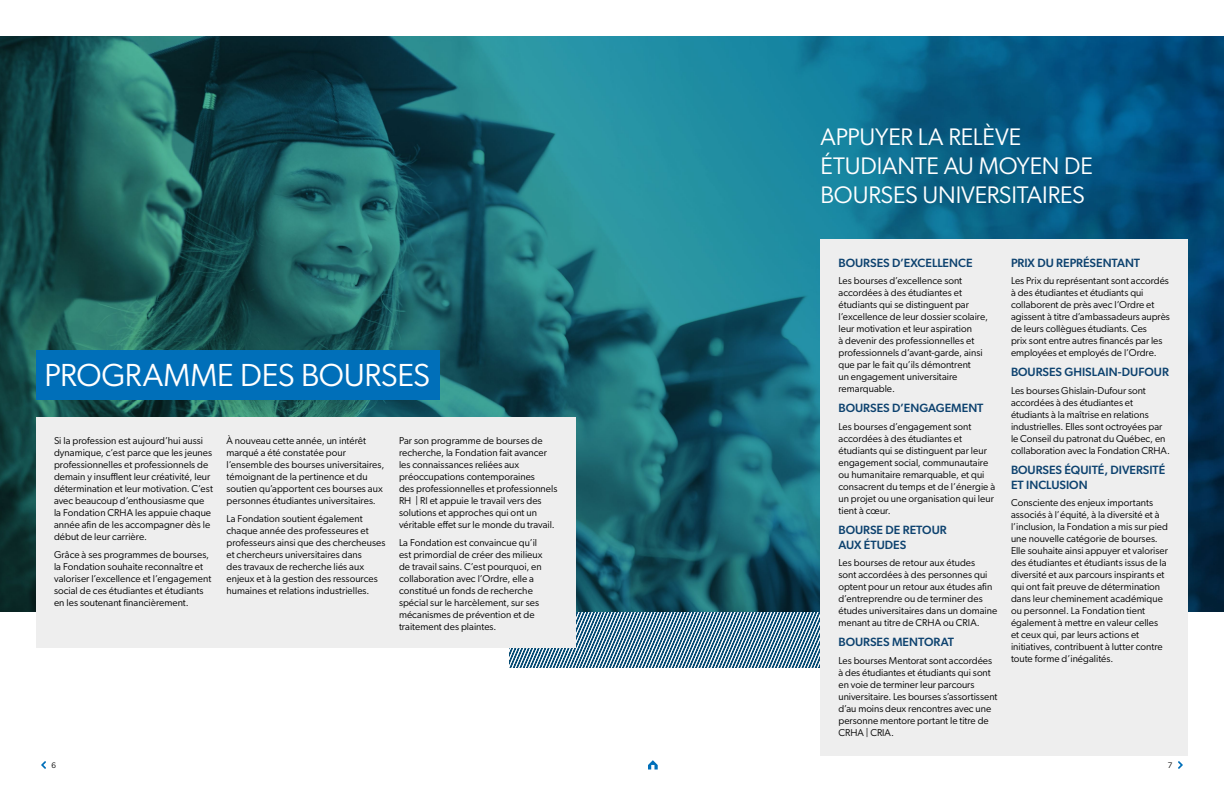
<style>
.page{position:relative;width:1224px;height:792px;background:#fff}
.page>*{position:absolute;margin:0;border:0;box-sizing:border-box;transform-origin:0 0}
.t1{font:32px "Gibson";letter-spacing:-.01em;color:#fff}
.t2{font:24px/28.8px "Gibson";letter-spacing:-.005em;color:#fff}
.t3{font:500 12px/14.4px "Gibson";color:#0d426f}
.t4{font:10px/12px "Gibson";letter-spacing:.005em;color:#000}
.t5{font:8px "Gibson";color:#000}
</style>
<div class="page">
<svg style="left:510px;top:612px;width:310px;height:55px"></svg>
<img style="left:0;top:36px;width:1224px;height:576px">
<div style="left:36px;top:418px;width:540px;height:230px;background:#eee"></div>
<div style="left:36px;top:350px;width:403px;height:50px;background:#006fb9"></div>
<div style="left:820px;top:239px;width:368px;height:517px;background:#eee"></div>
<svg style="left:1178px;top:761px;width:5px;height:8px"></svg>
<svg style="left:41px;top:761px;width:5px;height:8px"></svg>
<svg style="left:648px;top:760px;width:10px;height:10px"></svg>
<h1 class="t1" style="left:45px;top:356px;width:387px">PROGRAMME DES BOURSES</h1>
<p class="t4" style="left:54px;top:434px;width:160px">Si la profession est aujourd’hui aussi dynamique, c’est parce que les jeunes professionnelles et professionnels de demain y insufflent leur créativité, leur détermination et leur motivation. C’est avec beaucoup d’enthousiasme que la Fondation CRHA les appuie chaque année afin de les accompagner dès le début de leur carrière.</p>
<p class="t4" style="left:54px;top:548px;width:159px">Grâce à ses programmes de bourses, la Fondation souhaite reconnaître et valoriser l’excellence et l’engagement social de ces étudiantes et étudiants en les soutenant financièrement.</p>
<p class="t4" style="left:226px;top:434px;width:159px">À nouveau cette année, un intérêt marqué a été constatée pour l’ensemble des bourses universitaires, témoignant de la pertinence et du soutien qu’apportent ces bourses aux personnes étudiantes universitaires.</p>
<p class="t4" style="left:226px;top:512px;width:161px">La Fondation soutient également chaque année des professeures et professeurs ainsi que des chercheuses et chercheurs universitaires dans<br>des travaux de recherche liés aux enjeux et à la gestion des ressources humaines et relations industrielles.</p>
<p class="t4" style="left:399px;top:434px;width:160px">Par son programme de bourses de recherche, la Fondation fait avancer les connaissances reliées aux préoccupations contemporaines<br>des professionnelles et professionnels RH | RI et appuie le travail vers des solutions et approches qui ont un véritable effet sur le monde du travail.</p>
<p class="t4" style="left:399px;top:536px;width:145px">La Fondation est convaincue qu’il est primordial de créer des milieux de travail sains. C’est pourquoi, en collaboration avec l’Ordre, elle a constitué un fonds de recherche spécial sur le harcèlement, sur ses mécanismes de prévention et de traitement des plaintes.</p>
<h2 class="t2" style="left:821px;top:122px;width:274px">APPUYER LA RELÈVE<br>ÉTUDIANTE AU MOYEN DE<br>BOURSES UNIVERSITAIRES</h2>
<p class="t3" style="left:838px;top:255px;width:136px">BOURSES D’EXCELLENCE</p>
<p class="t4" style="left:838px;top:275px;width:151px">Les bourses d’excellence sont accordées à des étudiantes et étudiants qui se distinguent par l’excellence de leur dossier scolaire, leur motivation et leur aspiration<br>à devenir des professionnelles et professionnels d’avant-garde, ainsi que par le fait qu’ils démontrent<br>un engagement universitaire remarquable.</p>
<p class="t3" style="left:838px;top:401px;width:147px">BOURSES D’ENGAGEMENT</p>
<p class="t4" style="left:838px;top:420px;width:158px">Les bourses d’engagement sont accordées à des étudiantes et étudiants qui se distinguent par leur engagement social, communautaire ou humanitaire remarquable, et qui consacrent du temps et de l’énergie à un projet ou une organisation qui leur tient à cœur.</p>
<p class="t3" style="left:838px;top:523px;width:110px">BOURSE DE RETOUR<br>AUX ÉTUDES</p>
<p class="t4" style="left:838px;top:557px;width:160px">Les bourses de retour aux études<br>sont accordées à des personnes qui optent pour un retour aux études afin d’entreprendre ou de terminer des études universitaires dans un domaine menant au titre de CRHA ou CRIA.</p>
<p class="t3" style="left:838px;top:635px;width:117px">BOURSES MENTORAT</p>
<p class="t4" style="left:838px;top:654px;width:161px">Les bourses Mentorat sont accordées à des étudiantes et étudiants qui sont en voie de terminer leur parcours universitaire. Les bourses s’assortissent d’au moins deux rencontres avec une personne mentore portant le titre de CRHA | CRIA.</p>
<p class="t3" style="left:1011px;top:255px;width:131px">PRIX DU REPRÉSENTANT</p>
<p class="t4" style="left:1011px;top:275px;width:160px">Les Prix du représentant sont accordés à des étudiantes et étudiants qui collaborent de près avec l’Ordre et agissent à titre d’ambassadeurs auprès de leurs collègues étudiants. Ces<br>prix sont entre autres financés par les employées et employés de l’Ordre.</p>
<p class="t3" style="left:1011px;top:365px;width:159px">BOURSES GHISLAIN-DUFOUR</p>
<p class="t4" style="left:1011px;top:384px;width:161px">Les bourses Ghislain-Dufour sont accordées à des étudiantes et étudiants à la maîtrise en relations industrielles. Elles sont octroyées par le Conseil du patronat du Québec, en collaboration avec la Fondation CRHA.</p>
<p class="t3" style="left:1011px;top:463px;width:156px">BOURSES ÉQUITÉ, DIVERSITÉ<br>ET INCLUSION</p>
<p class="t4" style="left:1011px;top:497px;width:159px">Consciente des enjeux importants associés à l’équité, à la diversité et à l’inclusion, la Fondation a mis sur pied une nouvelle catégorie de bourses.<br>Elle souhaite ainsi appuyer et valoriser des étudiantes et étudiants issus de la diversité et aux parcours inspirants et qui ont fait preuve de détermination dans leur cheminement académique ou personnel. La Fondation tient également à mettre en valeur celles et ceux qui, par leurs actions et initiatives, contribuent à lutter contre toute forme d’inégalités.</p>
<p class="t5" style="left:52px;top:760px;width:6px">6</p>
<p class="t5" style="left:1168px;top:760px;width:6px">7</p>
</div>
